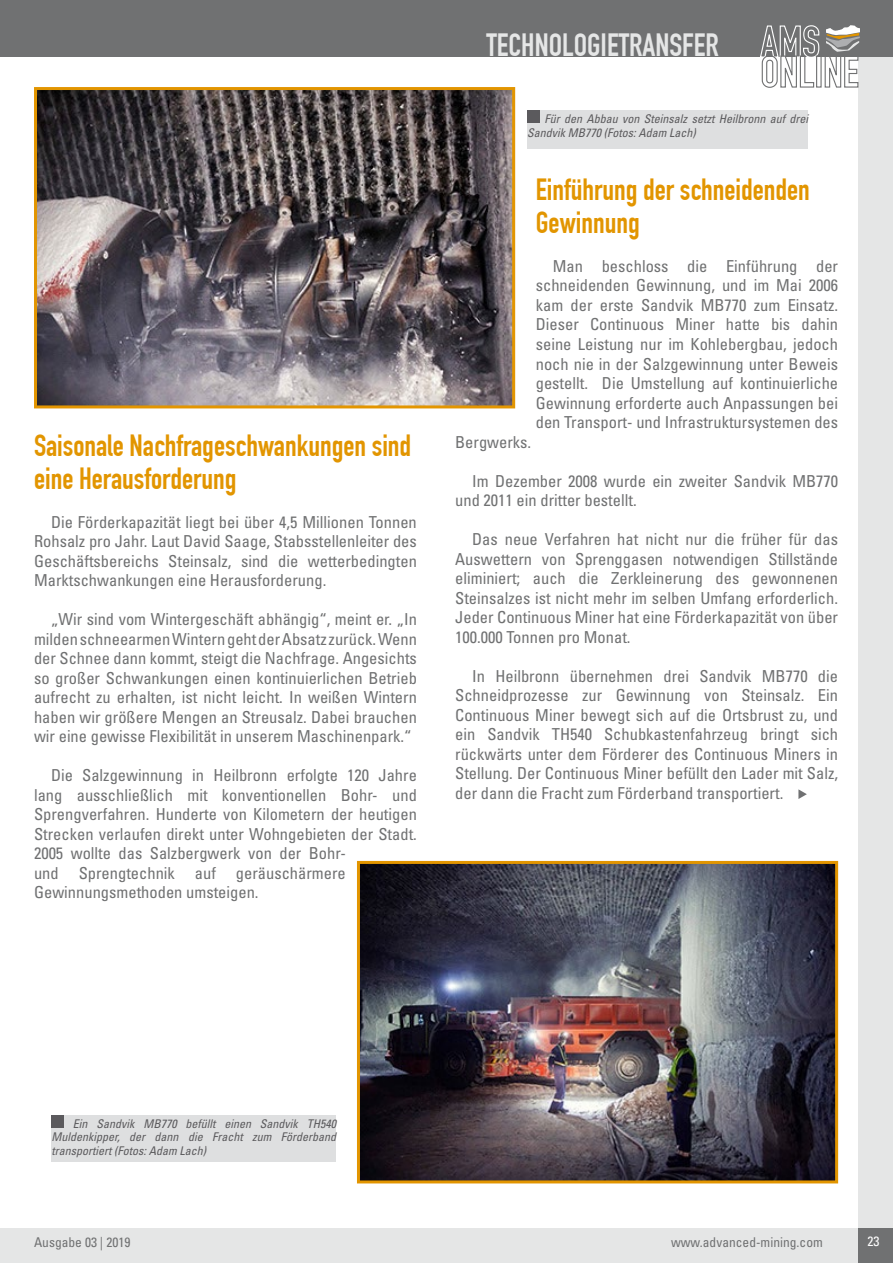
<style>
.page{position:relative;width:893px;height:1263px;background:#fff}
.page>*{position:absolute;margin:0;border:0;box-sizing:border-box;transform-origin:0 0}
.t1{font:31.5px "DIN1451 Com Engschrift";color:#e5e6e6}
.t2{font:30px/33px "DIN1451 Com Engschrift";color:#e29500}
.t3{font:condensed 16.5px/19.5px "Univers LT Std";color:#707172;text-align:justify}
.t4{font:condensed 13.5px "Univers LT Std";color:#707172}
.t5{font:condensed 13.5px "Univers LT Std";color:#fff}
.t6{font:italic condensed 12px/13.5px "Univers LT Std";color:#3e3d40;text-align:justify}
</style>
<div class="page">
<div style="left:859px;top:44px;width:34px;height:1215px;background:#e5e6e6"></div>
<div style="left:0;top:1229px;width:891px;height:34px;background:#e5e6e6"></div>
<div style="left:859px;top:1229px;width:34px;height:34px;background:#707172"></div>
<div style="left:0;top:0;width:893px;height:56px;background:#707172"></div>
<svg style="left:759px;top:25px;width:100px;height:64px"></svg>
<img style="left:38px;top:91px;width:473px;height:313px">
<div style="left:34px;top:87px;width:481px;height:321px;border:3px solid #e29500"></div>
<img style="left:361px;top:865px;width:473px;height:314px">
<div style="left:357px;top:861px;width:481px;height:322px;border:3px solid #e29500"></div>
<div style="left:51px;top:1115px;width:285px;height:46px;background:#d9dadb"></div>
<div style="left:51px;top:1115px;width:13px;height:12px;background:#5b5a5d"></div>
<div style="left:527px;top:111px;width:281px;height:38px;background:#d9dadb"></div>
<div style="left:527px;top:111px;width:13px;height:12px;background:#5b5a5d"></div>
<svg style="left:798px;top:789px;width:9px;height:10px"></svg>
<h1 class="t1" style="left:486px;top:27px;width:234px">TECHNOLOGIETRANSFER</h1>
<p class="t6" style="left:527px;top:112px;width:282px;text-indent:17px">Für den Abbau von Steinsalz setzt Heilbronn auf drei<br>Sandvik MB770 (Fotos: Adam Lach)</p>
<h2 class="t2" style="left:34px;top:429px;width:379px">Saisonale Nachfrageschwankungen sind eine Herausforderung</h2>
<p class="t3" style="left:34px;top:512px;width:384px;text-indent:17px">Die Förderkapazität liegt bei über 4,5 Millionen Tonnen Rohsalz pro Jahr. Laut David Saage, Stabsstellenleiter des Geschäftsbereichs Steinsalz, sind die wetterbedingten Marktschwankungen eine Herausforderung.</p>
<p class="t3" style="left:34px;top:609px;width:384px;text-indent:17px">„Wir sind vom Wintergeschäft abhängig“, meint er. „In milden schneearmen Wintern geht der Absatz zurück. Wenn der Schnee dann kommt, steigt die Nachfrage. Angesichts so großer Schwankungen einen kontinuierlichen Betrieb aufrecht zu erhalten, ist nicht leicht. In weißen Wintern haben wir größere Mengen an Streusalz. Dabei brauchen wir eine gewisse Flexibilität in unserem Maschinenpark.“</p>
<p class="t3" style="left:34px;top:765px;width:384px;text-align:left;text-indent:17px">Die Salzgewinnung in Heilbronn erfolgte 120 Jahre lang ausschließlich mit konventionellen Bohr- und Sprengverfahren. Hunderte von Kilometern der heutigen Strecken verlaufen direkt unter Wohngebieten der Stadt.<br>2005 wollte das Salzbergwerk von der Bohr-<br>und Sprengtechnik auf geräuschärmere Gewinnungsmethoden umsteigen.</p>
<h2 class="t2" style="left:536px;top:173px;width:276px">Einführung der schneidenden<br>Gewinnung</h2>
<p class="t3" style="left:536px;top:256px;width:304px;text-indent:17px">Man beschloss die Einführung der schneidenden Gewinnung, und im Mai 2006 kam der erste Sandvik MB770 zum Einsatz.<br>Dieser Continuous Miner hatte bis dahin seine Leistung nur im Kohlebergbau, jedoch noch nie in der Salzgewinnung unter Beweis gestellt. Die Umstellung auf kontinuierliche Gewinnung erforderte auch Anpassungen bei den Transport- und Infrastruktursystemen des</p>
<p class="t3" style="left:455px;top:432px;width:78px">Bergwerks.</p>
<p class="t3" style="left:455px;top:471px;width:384px;text-indent:17px">Im Dezember 2008 wurde ein zweiter Sandvik MB770 und 2011 ein dritter bestellt.</p>
<p class="t3" style="left:455px;top:529px;width:384px;text-indent:17px">Das neue Verfahren hat nicht nur die früher für das Auswettern von Sprenggasen notwendigen Stillstände eliminiert; auch die Zerkleinerung des gewonnenen Steinsalzes ist nicht mehr im selben Umfang erforderlich.<br>Jeder Continuous Miner hat eine Förderkapazität von über 100.000 Tonnen pro Monat.</p>
<p class="t3" style="left:455px;top:666px;width:384px;text-indent:17px">In Heilbronn übernehmen drei Sandvik MB770 die Schneidprozesse zur Gewinnung von Steinsalz. Ein Continuous Miner bewegt sich auf die Ortsbrust zu, und ein Sandvik TH540 Schubkastenfahrzeug bringt sich rückwärts unter dem Förderer des Continuous Miners in Stellung. Der Continuous Miner befüllt den Lader mit Salz, der dann die Fracht zum Förderband transportiert.</p>
<p class="t6" style="left:51px;top:1116px;width:286px;text-indent:22px">Ein Sandvik MB770 befüllt einen Sandvik TH540<br>Muldenkipper, der dann die Fracht zum Förderband transportiert (Fotos: Adam Lach)</p>
<p class="t4" style="left:34px;top:1234px;width:98px">Ausgabe 03 | 2019</p>
<p class="t5" style="left:867px;top:1233px;width:13px">23</p>
<p class="t4" style="left:671px;top:1234px;width:153px">www.advanced-mining.com</p>
</div>
